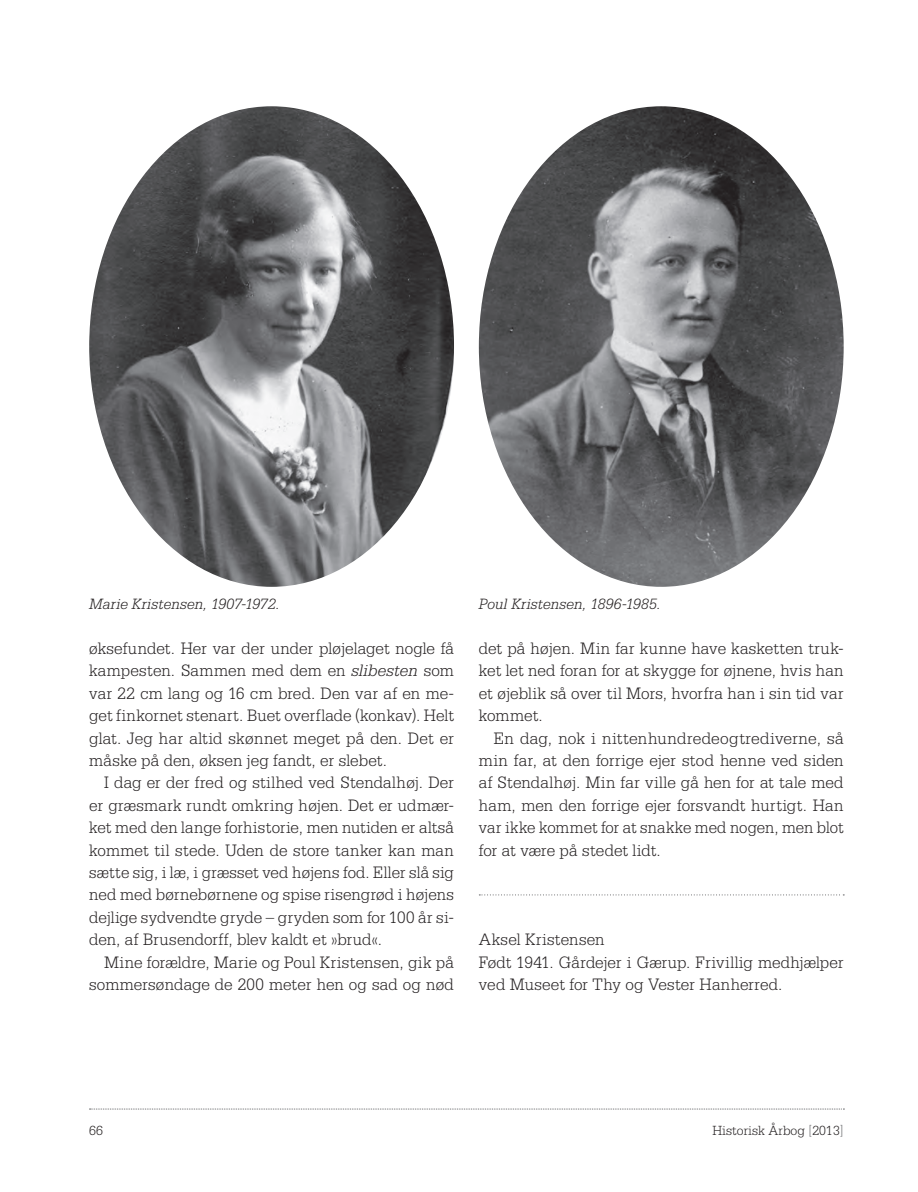
<style>
.page{position:relative;width:918px;height:1192px;background:#fff}
.page>*{position:absolute;margin:0;border:0;box-sizing:border-box;transform-origin:0 0}
.t1{font:300 17.5px/22.4px "Serifa";letter-spacing:.005em;color:#231f20;text-align:justify}
.t2{font:italic 300 15.75px "Serifa";letter-spacing:.015em;color:#231f20}
.t3{font:300 14px "Serifa";letter-spacing:.005em;color:#231f20}
.s1{font-style:italic}
.s2{color:#6c6d70}
</style>
<div class="page">
<svg style="left:89px;top:1108px;width:755px;height:1px"></svg>
<svg style="left:479px;top:894px;width:365px;height:1px"></svg>
<img style="left:89px;top:106px;width:365px;height:480px">
<img style="left:479px;top:106px;width:364px;height:480px">
<p class="t2" style="left:89px;top:595px;width:192px">Marie Kristensen, 1907-1972.</p>
<p class="t2" style="left:479px;top:595px;width:184px">Poul Kristensen, 1896-1985.</p>
<p class="t1" style="left:89px;top:637px;width:366px">øksefundet. Her var der under pløjelaget nogle få kampesten. Sammen med dem en <span class="s1">slibesten</span> som var 22 cm lang og 16 cm bred. Den var af en me&shy;get finkornet stenart. Buet overflade (konkav). Helt glat. Jeg har altid skønnet meget på den. Det er måske på den, øksen jeg fandt, er slebet.</p>
<p class="t1" style="left:89px;top:771px;width:366px;text-indent:15px">I dag er der fred og stilhed ved Stendalhøj. Der er græsmark rundt omkring højen. Det er udmær&shy;ket med den lange forhistorie, men nutiden er altså kommet til stede. Uden de store tanker kan man sætte sig, i læ, i græsset ved højens fod. Eller slå sig ned med børnebørnene og spise risengrød i højens dejlige sydvendte gryde – gryden som for 100 år si&shy;den, af Brusendorff, blev kaldt et »brud«.</p>
<p class="t1" style="left:89px;top:950px;width:366px;text-align:right">Mine forældre, Marie og Poul Kristensen, gik på sommersøndage de 200 meter hen og sad og nød</p>
<p class="t1" style="left:479px;top:637px;width:366px">det på højen. Min far kunne have kasketten truk&shy;ket let ned foran for at skygge for øjnene, hvis han et øjeblik så over til Mors, hvorfra han i sin tid var kommet.</p>
<p class="t1" style="left:479px;top:726px;width:366px;text-indent:15px">En dag, nok i nittenhundredeogtrediverne, så min far, at den forrige ejer stod henne ved siden af Stendalhøj. Min far ville gå hen for at tale med ham, men den forrige ejer forsvandt hurtigt. Han var ikke kommet for at snakke med nogen, men blot for at være på stedet lidt.</p>
<p class="t1" style="left:479px;top:927px;width:366px;text-align:left">Aksel Kristensen<br>Født 1941. Gårdejer i Gærup. Frivillig medhjælper ved Museet for Thy og Vester Hanherred.</p>
<p class="t3" style="left:89px;top:1122px;width:15px">66</p>
<p class="t3" style="left:712px;top:1122px;width:133px">Historisk Årbog <span class="s2">[</span>2013<span class="s2">]</span></p>
</div>
